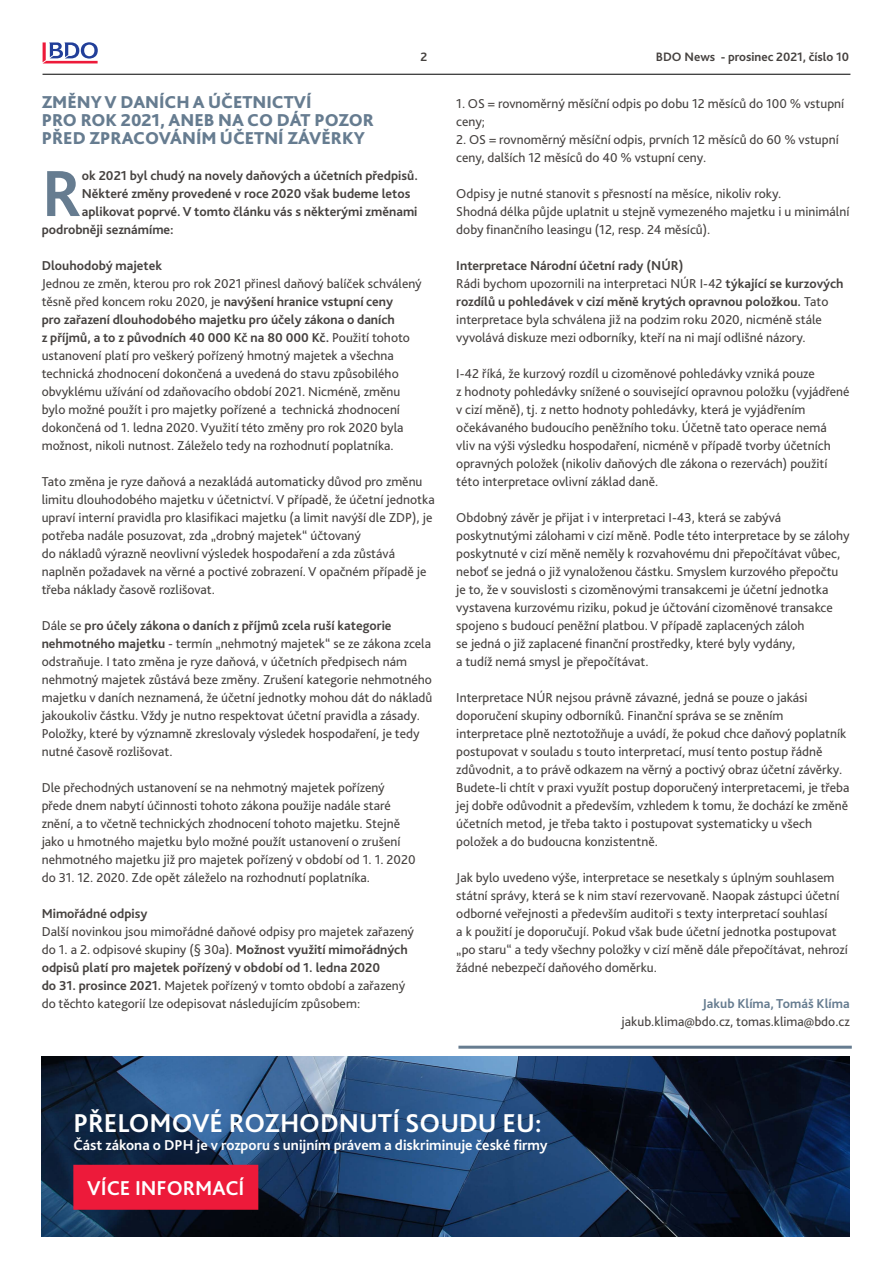
<style>
.page{position:relative;width:893px;height:1263px;background:#fff}
.page>*{position:absolute;margin:0;border:0;box-sizing:border-box;transform-origin:0 0}
.Body_copy{font:700 68.1px "Bliss Pro";color:#667c90}
.Subheading_level_1{font:700 27px "Bliss Pro";color:#fff}
.Subheading_level_2{font:700 21px "Bliss Pro";color:#fff}
.Body_copy-2{font:800 18px/18px "Bliss Pro";color:#667c90}
.Subheading_level_1-2{font:700 15px "Bliss Pro";color:#fff}
.Body_copy-3{font:13.5px/18px "Bliss Pro";color:#464240}
.Body_copy-4{font:700 13.5px "Bliss Pro";color:#464240}
.Body_copy-5{font:700 13.5px "Bliss Pro";color:#667c90}
.t1{font:700 12.75px "Bliss Pro";color:#464240}
.s1{font-weight:700}
</style>
<div class="page">
<hr style="left:43px;top:74px;width:807px;height:1px;background:#000">
<svg style="left:43px;top:42px;width:55px;height:21px"></svg>
<img style="left:42px;top:1057px;width:807px;height:180px">
<div style="left:74px;top:1165px;width:184px;height:44px;background:#ed1a3a"></div>
<div style="left:73px;top:1165px;width:185px;height:45px;border:2px solid #ed1a3a"></div>
<hr style="left:458px;top:1046px;width:394px;height:3px;background:#667c90">
<p class="t1" style="left:421px;top:49px;width:8px">2</p>
<p class="t1" style="left:656px;top:49px;width:195px">BDO News - prosinec 2021, číslo 10</p>
<p class="Body_copy-2" style="left:42px;top:93px;width:334px">ZMĚNY V DANÍCH A ÚČETNICTVÍ<br>PRO ROK 2021, ANEB NA CO DÁT POZOR<br>PŘED ZPRACOVÁNÍM ÚČETNÍ ZÁVĚRKY</p>
<p class="Body_copy" style="left:42px;top:151px;width:42px">R</p>
<p class="Body_copy-4" style="left:82px;top:167px;width:338px">ok 2021 byl chudý na novely daňových a účetních předpisů.</p>
<p class="Body_copy-4" style="left:82px;top:185px;width:330px">Některé změny provedené v roce 2020 však budeme letos</p>
<p class="Body_copy-4" style="left:82px;top:203px;width:337px">aplikovat poprvé. V tomto článku vás s některými změnami</p>
<p class="Body_copy-4" style="left:42px;top:221px;width:134px">podrobněji seznámíme:</p>
<p class="Body_copy-4" style="left:42px;top:257px;width:122px">Dlouhodobý majetek</p>
<p class="Body_copy-3" style="left:42px;top:274px;width:382px">Jednou ze změn, kterou pro rok 2021 přinesl daňový balíček schválený těsně před koncem roku 2020, je <span class="s1">navýšení hranice vstupní ceny<br>pro zařazení dlouhodobého majetku pro účely zákona o daních<br>z příjmů, a to z původních 40 000 Kč na 80 000 Kč.</span> Použití tohoto ustanovení platí pro veškerý pořízený hmotný majetek a všechna technická zhodnocení dokončená a uvedená do stavu způsobilého obvyklému užívání od zdaňovacího období 2021. Nicméně, změnu bylo možné použít i pro majetky pořízené a technická zhodnocení dokončená od 1. ledna 2020. Využití této změny pro rok 2020 byla možnost, nikoli nutnost. Záleželo tedy na rozhodnutí poplatníka.</p>
<p class="Body_copy-3" style="left:42px;top:472px;width:394px">Tato změna je ryze daňová a nezakládá automaticky důvod pro změnu limitu dlouhodobého majetku v účetnictví. V případě, že účetní jednotka upraví interní pravidla pro klasifikaci majetku (a limit navýší dle ZDP), je potřeba nadále posuzovat, zda „drobný majetek“ účtovaný<br>do nákladů výrazně neovlivní výsledek hospodaření a zda zůstává naplněn požadavek na věrné a poctivé zobrazení. V opačném případě je třeba náklady časově rozlišovat.</p>
<p class="Body_copy-3" style="left:42px;top:616px;width:392px">Dále se <span class="s1">pro účely zákona o daních z příjmů zcela ruší kategorie nehmotného majetku</span> - termín „nehmotný majetek“ se ze zákona zcela odstraňuje. I tato změna je ryze daňová, v účetních předpisech nám nehmotný majetek zůstává beze změny. Zrušení kategorie nehmotného majetku v daních neznamená, že účetní jednotky mohou dát do nákladů jakoukoliv částku. Vždy je nutno respektovat účetní pravidla a zásady.<br>Položky, které by významně zkreslovaly výsledek hospodaření, je tedy nutné časově rozlišovat.</p>
<p class="Body_copy-3" style="left:42px;top:778px;width:375px">Dle přechodných ustanovení se na nehmotný majetek pořízený přede dnem nabytí účinnosti tohoto zákona použije nadále staré znění, a to včetně technických zhodnocení tohoto majetku. Stejně jako u hmotného majetku bylo možné použít ustanovení o zrušení nehmotného majetku již pro majetek pořízený v období od 1. 1. 2020 do 31. 12. 2020. Zde opět záleželo na rozhodnutí poplatníka.</p>
<p class="Body_copy-4" style="left:42px;top:905px;width:107px">Mimořádné odpisy</p>
<p class="Body_copy-3" style="left:42px;top:922px;width:374px">Další novinkou jsou mimořádné daňové odpisy pro majetek zařazený do 1. a 2. odpisové skupiny (§ 30a). <span class="s1">Možnost využití mimořádných odpisů platí pro majetek pořízený v období od 1. ledna 2020<br>do 31. prosince 2021.</span> Majetek pořízený v tomto období a zařazený do těchto kategorií lze odepisovat následujícím způsobem:</p>
<p class="Body_copy-3" style="left:456px;top:94px;width:389px">1. OS = rovnoměrný měsíční odpis po dobu 12 měsíců do 100 % vstupní ceny;</p>
<p class="Body_copy-3" style="left:456px;top:130px;width:384px">2. OS = rovnoměrný měsíční odpis, prvních 12 měsíců do 60 % vstupní ceny, dalších 12 měsíců do 40 % vstupní ceny.</p>
<p class="Body_copy-3" style="left:456px;top:184px;width:327px">Odpisy je nutné stanovit s přesností na měsíce, nikoliv roky.</p>
<p class="Body_copy-3" style="left:456px;top:202px;width:395px">Shodná délka půjde uplatnit u stejně vymezeného majetku i u minimální doby finančního leasingu (12, resp. 24 měsíců).</p>
<p class="Body_copy-4" style="left:456px;top:257px;width:229px">Interpretace Národní účetní rady (NÚR)</p>
<p class="Body_copy-3" style="left:456px;top:274px;width:389px">Rádi bychom upozornili na interpretaci NÚR I-42 <span class="s1">týkající se kurzových rozdílů u pohledávek v cizí měně krytých opravnou položkou.</span> Tato interpretace byla schválena již na podzim roku 2020, nicméně stále vyvolává diskuze mezi odborníky, kteří na ni mají odlišné názory.</p>
<p class="Body_copy-3" style="left:456px;top:364px;width:395px">I-42 říká, že kurzový rozdíl u cizoměnové pohledávky vzniká pouze<br>z hodnoty pohledávky snížené o související opravnou položku (vyjádřené v cizí měně), tj. z netto hodnoty pohledávky, která je vyjádřením očekávaného budoucího peněžního toku. Účetně tato operace nemá<br>vliv na výši výsledku hospodaření, nicméně v případě tvorby účetních opravných položek (nikoliv daňových dle zákona o rezervách) použití této interpretace ovlivní základ daně.</p>
<p class="Body_copy-3" style="left:456px;top:508px;width:395px">Obdobný závěr je přijat i v interpretaci I-43, která se zabývá poskytnutými zálohami v cizí měně. Podle této interpretace by se zálohy poskytnuté v cizí měně neměly k rozvahovému dni přepočítávat vůbec, neboť se jedná o již vynaloženou částku. Smyslem kurzového přepočtu je to, že v souvislosti s cizoměnovými transakcemi je účetní jednotka vystavena kurzovému riziku, pokud je účtování cizoměnové transakce spojeno s budoucí peněžní platbou. V případě zaplacených záloh<br>se jedná o již zaplacené finanční prostředky, které byly vydány,<br>a tudíž nemá smysl je přepočítávat.</p>
<p class="Body_copy-3" style="left:456px;top:688px;width:391px">Interpretace NÚR nejsou právně závazné, jedná se pouze o jakási doporučení skupiny odborníků. Finanční správa se se zněním interpretace plně neztotožňuje a uvádí, že pokud chce daňový poplatník postupovat v souladu s touto interpretací, musí tento postup řádně zdůvodnit, a to právě odkazem na věrný a poctivý obraz účetní závěrky.</p>
<p class="Body_copy-3" style="left:456px;top:778px;width:395px">Budete-li chtít v praxi využít postup doporučený interpretacemi, je třeba jej dobře odůvodnit a především, vzhledem k tomu, že dochází ke změně účetních metod, je třeba takto i postupovat systematicky u všech položek a do budoucna konzistentně.</p>
<p class="Body_copy-3" style="left:456px;top:868px;width:393px">Jak bylo uvedeno výše, interpretace se nesetkaly s úplným souhlasem státní správy, která se k nim staví rezervovaně. Naopak zástupci účetní odborné veřejnosti a především auditoři s texty interpretací souhlasí<br>a k použití je doporučují. Pokud však bude účetní jednotka postupovat „po staru“ a tedy všechny položky v cizí měně dále přepočítávat, nehrozí žádné nebezpečí daňového doměrku.</p>
<p class="Body_copy-5" style="left:702px;top:995px;width:149px">Jakub Klíma, Tomáš Klíma</p>
<p class="Body_copy-3" style="left:622px;top:1012px;width:230px">jakub.klima@bdo.cz, tomas.klima@bdo.cz</p>
<p class="Subheading_level_1" style="left:73px;top:1106px;width:470px">PŘELOMOVÉ ROZHODNUTÍ SOUDU EU:</p>
<p class="Subheading_level_1-2" style="left:73px;top:1136px;width:476px">Část zákona o DPH je v rozporu s unijním právem a diskriminuje české firmy</p>
<p class="Subheading_level_2" style="left:87px;top:1175px;width:159px">VÍCE INFORMACÍ</p>
</div>
